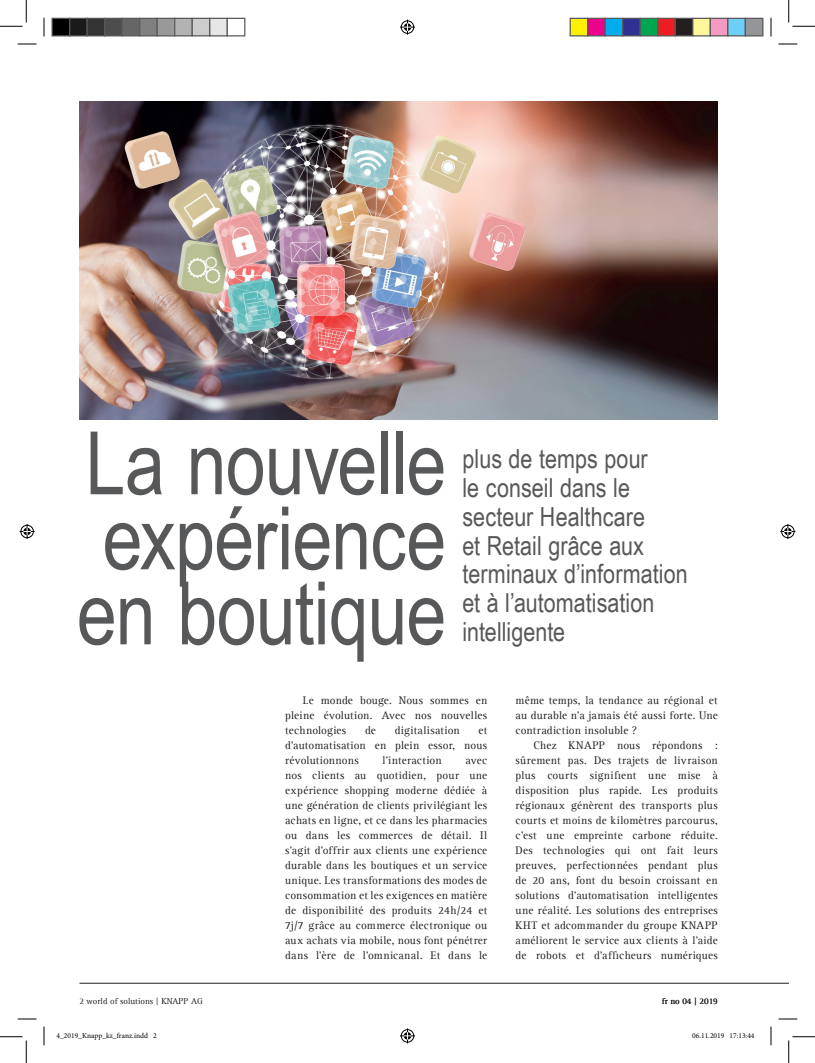
<style>
.page{position:relative;width:815px;height:1063px;background:#fff}
.page>*{position:absolute;margin:0;border:0;box-sizing:border-box;transform-origin:0 0}
.t1{font:87.5px/75px "Arial Narrow";letter-spacing:-.01em;color:#57585a;text-align:justify}
.t2{font:26.25px/28.8px "Arial Narrow";color:#57585a}
.t3{font:11.25px/15px "Rotis Serif";letter-spacing:.015em;color:#231f20;text-align:justify}
.t4{font:8.75px "Rotis Serif";color:#231f20}
.t5{font:7.5px "Minion Pro";color:#000}
</style>
<div class="page">
<svg style="left:770px;top:982px;width:18px;height:1px"></svg>
<hr style="left:79px;top:982px;width:691px;height:1px;background:#231f20">
<img style="left:79px;top:101px;width:638px;height:318px">
<svg style="left:18px;top:43px;width:18px;height:2px"></svg>
<svg style="left:778px;top:43px;width:19px;height:2px"></svg>
<svg style="left:18px;top:1018px;width:18px;height:1px"></svg>
<svg style="left:778px;top:1018px;width:19px;height:1px"></svg>
<svg style="left:43px;top:18px;width:2px;height:18px"></svg>
<svg style="left:43px;top:1026px;width:2px;height:19px"></svg>
<svg style="left:770px;top:18px;width:1px;height:18px"></svg>
<svg style="left:770px;top:1026px;width:1px;height:19px"></svg>
<svg style="left:0;top:0;width:27px;height:27px"></svg>
<svg style="left:0;top:1036px;width:27px;height:26px"></svg>
<svg style="left:788px;top:0;width:26px;height:27px"></svg>
<svg style="left:788px;top:1036px;width:26px;height:26px"></svg>
<svg style="left:400px;top:20px;width:15px;height:15px"></svg>
<svg style="left:400px;top:1028px;width:15px;height:15px"></svg>
<svg style="left:20px;top:524px;width:15px;height:15px"></svg>
<svg style="left:780px;top:524px;width:15px;height:15px"></svg>
<div style="left:52px;top:18px;width:18px;height:18px;background:#000"></div>
<div style="left:51px;top:18px;width:19px;height:18px;border:1px solid #595959"></div>
<div style="left:70px;top:18px;width:17px;height:18px;background:#1a1a1a"></div>
<div style="left:69px;top:18px;width:19px;height:18px;border:1px solid #595959"></div>
<div style="left:87px;top:18px;width:18px;height:18px;background:#333"></div>
<div style="left:86px;top:18px;width:19px;height:18px;border:1px solid #595959"></div>
<div style="left:105px;top:18px;width:17px;height:18px;background:#4d4d4d"></div>
<div style="left:104px;top:18px;width:19px;height:18px;border:1px solid #595959"></div>
<div style="left:122px;top:18px;width:18px;height:18px;background:#666"></div>
<div style="left:121px;top:18px;width:19px;height:18px;border:1px solid #595959"></div>
<div style="left:140px;top:18px;width:17px;height:18px;background:#808080"></div>
<div style="left:139px;top:18px;width:19px;height:18px;border:1px solid #595959"></div>
<div style="left:157px;top:18px;width:18px;height:18px;background:#999"></div>
<div style="left:156px;top:18px;width:19px;height:18px;border:1px solid #595959"></div>
<div style="left:175px;top:18px;width:17px;height:18px;background:#b3b3b3"></div>
<div style="left:174px;top:18px;width:19px;height:18px;border:1px solid #595959"></div>
<div style="left:192px;top:18px;width:18px;height:18px;background:#ccc"></div>
<div style="left:191px;top:18px;width:19px;height:18px;border:1px solid #595959"></div>
<div style="left:210px;top:18px;width:17px;height:18px;background:#e6e6e6"></div>
<div style="left:209px;top:18px;width:19px;height:18px;border:1px solid #595959"></div>
<div style="left:226px;top:18px;width:19px;height:18px;border:1px solid #595959"></div>
<div style="left:570px;top:18px;width:17px;height:18px;background:#fff101"></div>
<div style="left:569px;top:18px;width:19px;height:18px;border:1px solid #595959"></div>
<div style="left:587px;top:18px;width:18px;height:18px;background:#ed028c"></div>
<div style="left:587px;top:18px;width:18px;height:18px;border:1px solid #595959"></div>
<div style="left:605px;top:18px;width:17px;height:18px;background:#00aeef"></div>
<div style="left:604px;top:18px;width:19px;height:18px;border:1px solid #595959"></div>
<div style="left:622px;top:18px;width:18px;height:18px;background:#2e3092"></div>
<div style="left:622px;top:18px;width:18px;height:18px;border:1px solid #595959"></div>
<div style="left:640px;top:18px;width:17px;height:18px;background:#00a54f"></div>
<div style="left:639px;top:18px;width:19px;height:18px;border:1px solid #595959"></div>
<div style="left:657px;top:18px;width:18px;height:18px;background:#ee1d23"></div>
<div style="left:657px;top:18px;width:18px;height:18px;border:1px solid #595959"></div>
<div style="left:675px;top:18px;width:17px;height:18px;background:#231f20"></div>
<div style="left:674px;top:18px;width:19px;height:18px;border:1px solid #595959"></div>
<div style="left:692px;top:18px;width:18px;height:18px;background:#fff79a"></div>
<div style="left:692px;top:18px;width:18px;height:18px;border:1px solid #595959"></div>
<div style="left:710px;top:18px;width:17px;height:18px;background:#f499c2"></div>
<div style="left:709px;top:18px;width:19px;height:18px;border:1px solid #595959"></div>
<div style="left:727px;top:18px;width:18px;height:18px;background:#6bcff6"></div>
<div style="left:727px;top:18px;width:18px;height:18px;border:1px solid #595959"></div>
<div style="left:745px;top:18px;width:17px;height:18px;background:#939598"></div>
<div style="left:744px;top:18px;width:19px;height:18px;border:1px solid #595959"></div>
<h1 class="t1" style="left:77px;top:422px;width:371px">La nouvelle expérience en boutique</h1>
<h2 class="t2" style="left:462px;top:443px;width:227px">plus de temps pour<br>le conseil dans le secteur Healthcare<br>et Retail grâce aux terminaux d’information et à l’automatisation intelligente</h2>
<p class="t3" style="left:285px;top:693px;width:203px;text-indent:18px">Le monde bouge. Nous sommes en pleine évolution. Avec nos nouvelles technologies</p>
<p class="t3" style="left:365px;top:723px;width:12px">de</p>
<p class="t3" style="left:394px;top:723px;width:66px">digitalisation</p>
<p class="t3" style="left:285px;top:723px;width:203px;text-indent:193px">et d’automatisation en plein essor, nous révolutionnons</p>
<p class="t3" style="left:382px;top:753px;width:61px">l’interaction</p>
<p class="t3" style="left:285px;top:753px;width:203px;text-indent:180px">avec nos clients au quotidien, pour une expérience shopping moderne dédiée à une génération de clients privilégiant les achats en ligne, et ce dans les pharmacies ou dans les commerces de détail. Il s’agit d’offrir aux clients une expérience durable dans les boutiques et un service unique. Les transformations des modes de consommation et les exigences en matière de disponibilité des produits 24h/24 et 7j/7 grâce au commerce électronique ou aux achats via mobile, nous font pénétrer dans l’ère de l’omnicanal. Et dans le</p>
<p class="t3" style="left:515px;top:693px;width:203px">même temps, la tendance au régional et au durable n’a jamais été aussi forte. Une contradiction insoluble ?</p>
<p class="t3" style="left:515px;top:738px;width:203px;text-indent:18px">Chez KNAPP nous répondons : sûrement pas. Des trajets de livraison plus courts signifient une mise à disposition plus rapide. Les produits régionaux génèrent des transports plus courts et moins de kilomètres parcourus, c’est une empreinte carbone réduite.<br>Des technologies qui ont fait leurs preuves, perfectionnées pendant plus de 20 ans, font du besoin croissant en solutions d’automatisation intelligentes une réalité. Les solutions des entreprises KHT et adcommander du groupe KNAPP améliorent le service aux clients à l’aide de robots et d’afficheurs numériques</p>
<p class="t4" style="left:79px;top:996px;width:125px">2 world of solutions | KNAPP AG</p>
<p class="t4" style="left:661px;top:996px;width:57px">fr no 04 | 2019</p>
<p class="t5" style="left:56px;top:1030px;width:102px">4_2019_Knapp_kz_franz.indd 2</p>
<p class="t5" style="left:692px;top:1030px;width:64px">06.11.2019 17:13:44</p>
</div>
